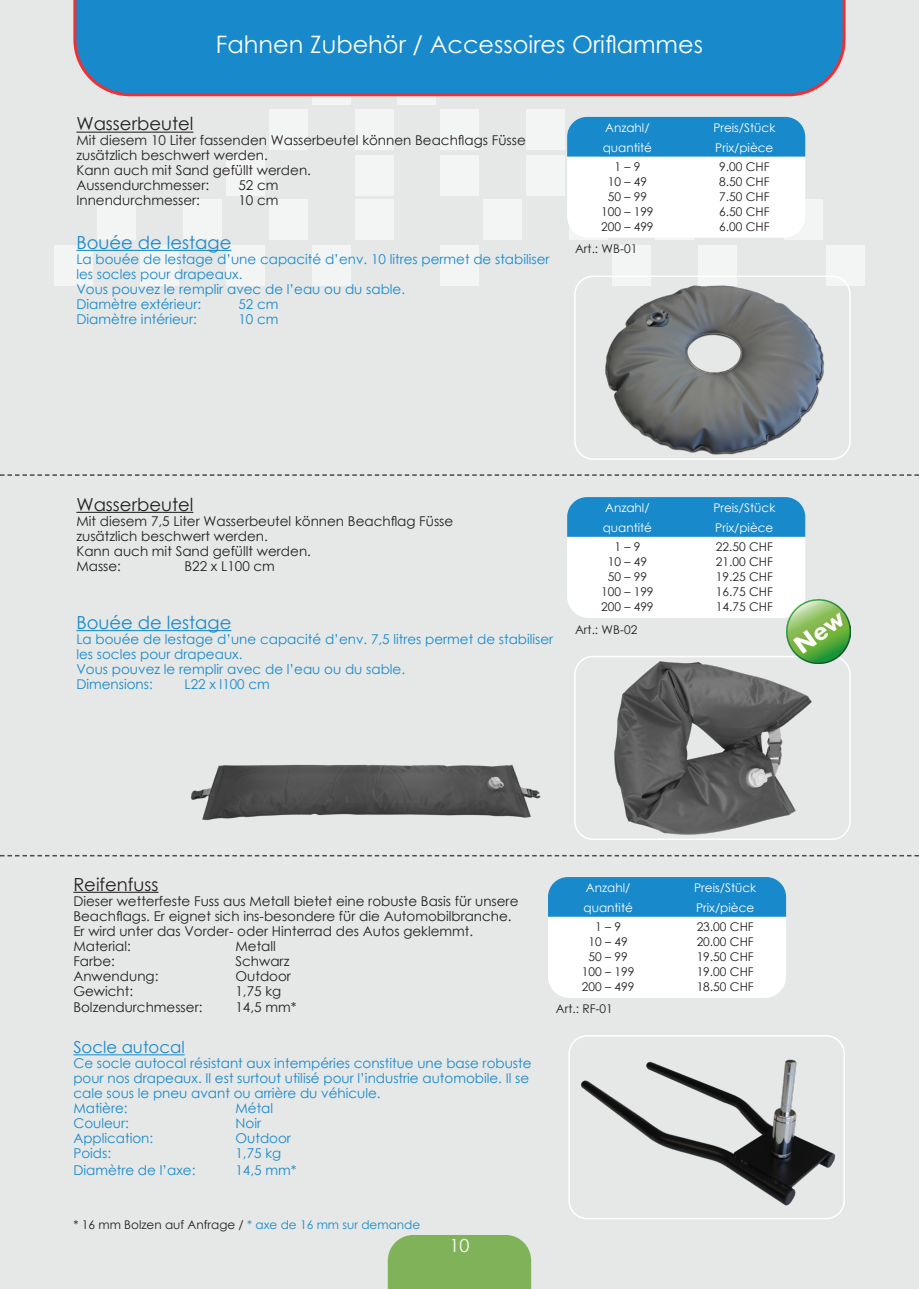
<style>
.page{position:relative;width:919px;height:1289px;background:#fff}
.page>*{position:absolute;margin:0;border:0;box-sizing:border-box;transform-origin:0 0}
.t1{font:24px "Century Gothic";color:#fff}
.t2{font:18px "Century Gothic";color:#231f20}
.t3{font:18px "Century Gothic";color:#1889cb}
.t4{font:18px "Century Gothic";color:#fff}
.t5{font:16.5px "Century Gothic";color:#1889cb}
.t6{font:13.5px/15px "Century Gothic";color:#1889cb}
.t7{font:13.5px/15px "Century Gothic";color:#231f20}
.t8{font:12px/15px "Century Gothic";color:#231f20;text-align:center}
.t9{font:12px/19.5px "Century Gothic";color:#fff}
.s1{color:#1889cb}
</style>
<div class="page">
<hr style="left:918px;top:0;width:1px;height:1288px;background:#e5e8e7">
<div style="left:0;top:0;width:918px;height:1288px;background:#e5e8e7"></div>
<div style="left:826px;top:245px;width:38px;height:40px;background:#f3f4f4"></div>
<div style="left:783px;top:200px;width:39px;height:40px;background:#f3f4f4"></div>
<div style="left:698px;top:245px;width:38px;height:40px;background:#f3f4f4"></div>
<div style="left:655px;top:200px;width:38px;height:40px;background:#f3f4f4"></div>
<div style="left:612px;top:245px;width:38px;height:40px;background:#f3f4f4"></div>
<div style="left:569px;top:200px;width:38px;height:40px;background:#f3f4f4"></div>
<div style="left:483px;top:200px;width:38px;height:40px;background:#f3f4f4"></div>
<div style="left:440px;top:245px;width:39px;height:40px;background:#f3f4f4"></div>
<div style="left:526px;top:155px;width:39px;height:40px;background:#f3f4f4"></div>
<div style="left:526px;top:109px;width:39px;height:41px;background:#f3f4f4"></div>
<div style="left:440px;top:155px;width:39px;height:40px;background:#f3f4f4"></div>
<div style="left:440px;top:109px;width:39px;height:41px;background:#f3f4f4"></div>
<div style="left:312px;top:245px;width:38px;height:40px;background:#f3f4f4"></div>
<div style="left:355px;top:200px;width:38px;height:40px;background:#f3f4f4"></div>
<div style="left:226px;top:245px;width:38px;height:40px;background:#f3f4f4"></div>
<div style="left:269px;top:200px;width:38px;height:40px;background:#f3f4f4"></div>
<div style="left:355px;top:155px;width:38px;height:40px;background:#f3f4f4"></div>
<div style="left:355px;top:109px;width:38px;height:41px;background:#f3f4f4"></div>
<div style="left:226px;top:155px;width:38px;height:40px;background:#f3f4f4"></div>
<div style="left:269px;top:109px;width:38px;height:41px;background:#f3f4f4"></div>
<svg style="left:397px;top:96px;width:39px;height:9px"></svg>
<svg style="left:312px;top:96px;width:38px;height:9px"></svg>
<div style="left:140px;top:245px;width:38px;height:40px;background:#f3f4f4"></div>
<div style="left:183px;top:200px;width:38px;height:40px;background:#f3f4f4"></div>
<div style="left:54px;top:245px;width:38px;height:40px;background:#f3f4f4"></div>
<div style="left:97px;top:200px;width:38px;height:40px;background:#f3f4f4"></div>
<div style="left:388px;top:1235px;width:143px;height:53px;background:#80b359"></div>
<div style="left:73px;top:0;width:772px;height:96px;background:#1889cb"></div>
<svg style="left:0;top:474px;width:919px;height:2px"></svg>
<svg style="left:0;top:855px;width:919px;height:1px"></svg>
<hr style="left:73px;top:891px;width:85px;height:1px;background:#231f20">
<hr style="left:73px;top:1054px;width:112px;height:1px;background:#1889cb">
<svg style="left:548px;top:877px;width:238px;height:120px;background:#b3d8ed"></svg>
<img style="left:571px;top:1059px;width:273px;height:151px">
<div style="left:568px;top:1035px;width:276px;height:184px;border:2px solid #fff;border-radius:18px"></div>
<hr style="left:76px;top:132px;width:117px;height:1px;background:#231f20">
<hr style="left:76px;top:250px;width:155px;height:1px;background:#1889cb">
<svg style="left:567px;top:117px;width:238px;height:121px;background:#b4d8ed"></svg>
<img style="left:605px;top:278px;width:224px;height:177px">
<div style="left:574px;top:275px;width:276px;height:185px;border:2px solid #fff;border-radius:18px"></div>
<hr style="left:76px;top:512px;width:117px;height:1px;background:#231f20">
<hr style="left:76px;top:630px;width:155px;height:1px;background:#1889cb">
<svg style="left:567px;top:497px;width:238px;height:121px;background:#b3d8ed"></svg>
<img style="left:614px;top:661px;width:213px;height:174px">
<div style="left:574px;top:655px;width:276px;height:185px;border:2px solid #fff;border-radius:18px"></div>
<img style="left:191px;top:764px;width:350px;height:57px">
<img style="left:786px;top:600px;width:64px;height:63px">
<h1 class="t1" style="left:216px;top:28px;width:488px">Fahnen Zubehör / Accessoires Oriflammes</h1>
<h2 class="t2" style="left:76px;top:111px;width:118px">Wasserbeutel</h2>
<p class="t7" style="left:76px;top:133px;width:451px">Mit diesem 10 Liter fassenden Wasserbeutel können Beachflags Füsse zusätzlich beschwert werden.<br>Kann auch mit Sand gefüllt werden.<br>Aussendurchmesser:</p>
<p class="t7" style="left:238px;top:178px;width:42px">52 cm</p>
<p class="t7" style="left:76px;top:193px;width:125px">Innendurchmesser:</p>
<p class="t7" style="left:238px;top:193px;width:42px">10 cm</p>
<h2 class="t3" style="left:76px;top:229px;width:156px">Bouée de lestage</h2>
<p class="t6" style="left:76px;top:251px;width:474px">La bouée de lestage d’une capacité d’env. 10 litres permet de stabiliser les socles pour drapeaux.<br>Vous pouvez le remplir avec de l’eau ou du sable.<br>Diamètre extérieur:</p>
<p class="t6" style="left:238px;top:296px;width:42px">52 cm</p>
<p class="t6" style="left:76px;top:311px;width:122px">Diamètre intérieur:</p>
<p class="t6" style="left:238px;top:311px;width:42px">10 cm</p>
<p class="t9" style="left:602px;top:118px;width:51px">Anzahl/ quantité</p>
<p class="t8" style="left:601px;top:159px;width:54px">1 – 9<br>10 – 49<br>50 – 99<br>100 – 199<br>200 – 499</p>
<p class="t8" style="left:575px;top:241px;width:64px">Art.: WB-01</p>
<p class="t9" style="left:713px;top:118px;width:63px">Preis/Stück<br>Prix/pièce</p>
<p class="t8" style="left:719px;top:159px;width:52px;text-align:justify">9.00 CHF 8.50 CHF 7.50 CHF 6.50 CHF 6.00 CHF</p>
<h2 class="t2" style="left:76px;top:491px;width:118px">Wasserbeutel</h2>
<p class="t7" style="left:76px;top:513px;width:378px">Mit diesem 7,5 Liter Wasserbeutel können Beachflag Füsse zusätzlich beschwert werden.<br>Kann auch mit Sand gefüllt werden.<br>Masse:</p>
<p class="t7" style="left:184px;top:558px;width:92px">B22 x L100 cm</p>
<h2 class="t3" style="left:76px;top:609px;width:156px">Bouée de lestage</h2>
<p class="t6" style="left:76px;top:631px;width:478px">La bouée de lestage d’une capacité d’env. 7,5 litres permet de stabiliser les socles pour drapeaux.<br>Vous pouvez le remplir avec de l’eau ou du sable.<br>Dimensions:</p>
<p class="t6" style="left:184px;top:676px;width:87px">L22 x l100 cm</p>
<p class="t9" style="left:602px;top:498px;width:51px">Anzahl/ quantité</p>
<p class="t8" style="left:601px;top:539px;width:54px">1 – 9<br>10 – 49<br>50 – 99<br>100 – 199<br>200 – 499</p>
<p class="t8" style="left:575px;top:621px;width:64px">Art.: WB-02</p>
<p class="t9" style="left:713px;top:498px;width:63px">Preis/Stück<br>Prix/pièce</p>
<p class="t8" style="left:715px;top:539px;width:59px;text-align:justify">22.50 CHF 21.00 CHF 19.25 CHF 16.75 CHF 14.75 CHF</p>
<h2 class="t2" style="left:73px;top:871px;width:87px">Reifenfuss</h2>
<p class="t7" style="left:73px;top:893px;width:446px">Dieser wetterfeste Fuss aus Metall bietet eine robuste Basis für unsere Beachflags. Er eignet sich ins-besondere für die Automobilbranche.<br>Er wird unter das Vorder- oder Hinterrad des Autos geklemmt.<br>Material:</p>
<p class="t7" style="left:235px;top:938px;width:42px">Metall</p>
<p class="t7" style="left:73px;top:953px;width:43px">Farbe:</p>
<p class="t7" style="left:235px;top:953px;width:55px">Schwarz</p>
<p class="t7" style="left:73px;top:968px;width:86px">Anwendung:</p>
<p class="t7" style="left:235px;top:968px;width:57px">Outdoor</p>
<p class="t7" style="left:73px;top:983px;width:61px">Gewicht:</p>
<p class="t7" style="left:235px;top:983px;width:47px">1,75 kg</p>
<p class="t7" style="left:73px;top:999px;width:131px">Bolzendurchmesser:</p>
<p class="t7" style="left:235px;top:999px;width:62px">14,5 mm*</p>
<p class="t5" style="left:73px;top:1035px;width:113px">Socle autocal</p>
<p class="t6" style="left:73px;top:1055px;width:459px">Ce socle autocal résistant aux intempéries constitue une base robuste pour nos drapeaux. Il est surtout utilisé pour l’industrie automobile. Il se cale sous le pneu avant ou arrière du véhicule.<br>Matière:</p>
<p class="t6" style="left:235px;top:1100px;width:39px">Métal</p>
<p class="t6" style="left:73px;top:1115px;width:57px">Couleur:</p>
<p class="t6" style="left:235px;top:1115px;width:27px">Noir</p>
<p class="t6" style="left:73px;top:1130px;width:81px">Application:</p>
<p class="t6" style="left:235px;top:1130px;width:57px">Outdoor</p>
<p class="t6" style="left:73px;top:1145px;width:39px">Poids:</p>
<p class="t6" style="left:235px;top:1145px;width:47px">1,75 kg</p>
<p class="t6" style="left:73px;top:1161px;width:123px">Diamètre de l’axe:</p>
<p class="t6" style="left:235px;top:1161px;width:62px">14,5 mm*</p>
<p class="t8" style="left:73px;top:1217px;width:348px">* 16 mm Bolzen auf Anfrage / <span class="s1">* axe de 16 mm sur demande</span></p>
<h2 class="t4" style="left:449px;top:1233px;width:21px">10</h2>
<p class="t9" style="left:583px;top:878px;width:51px">Anzahl/ quantité</p>
<p class="t8" style="left:582px;top:919px;width:54px">1 – 9<br>10 – 49<br>50 – 99<br>100 – 199<br>200 – 499</p>
<p class="t8" style="left:556px;top:1001px;width:58px">Art.: RF-01</p>
<p class="t9" style="left:694px;top:878px;width:63px">Preis/Stück<br>Prix/pièce</p>
<p class="t8" style="left:696px;top:919px;width:59px;text-align:justify">23.00 CHF 20.00 CHF 19.50 CHF 19.00 CHF 18.50 CHF</p>
</div>
